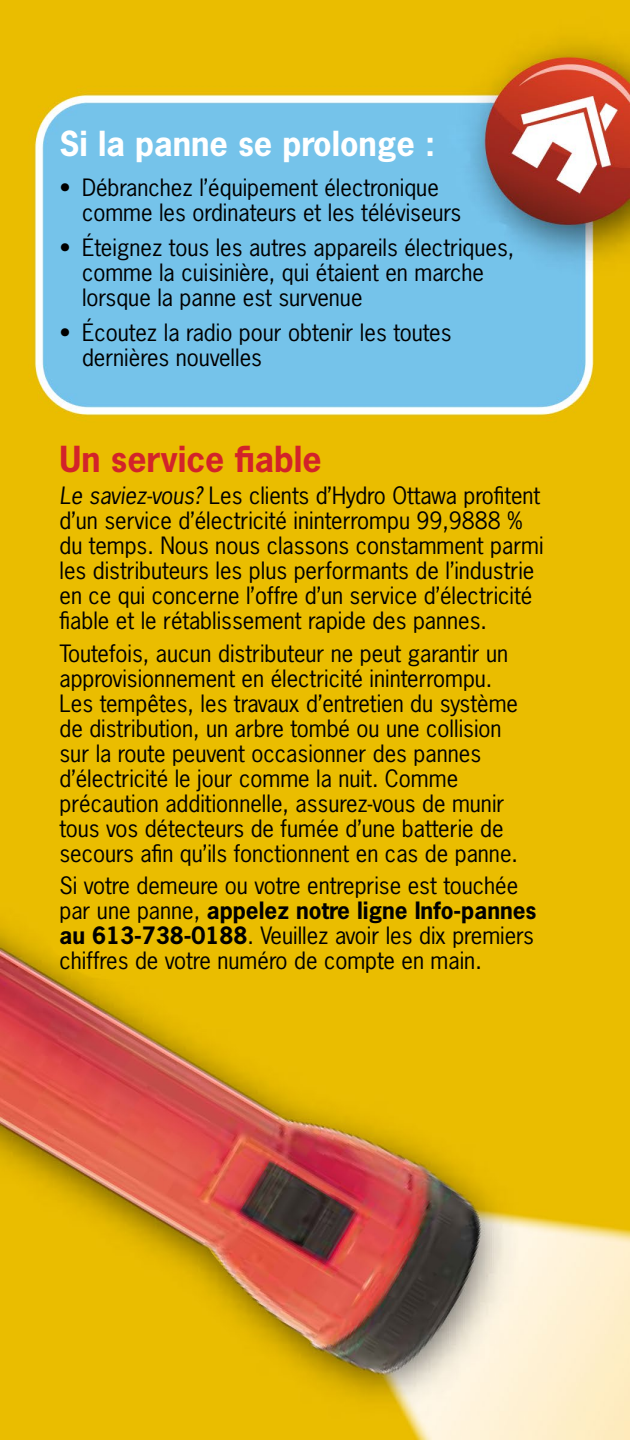
<style>
.page{position:relative;width:630px;height:1440px;background:#fff}
.page>*{position:absolute;margin:0;border:0;box-sizing:border-box;transform-origin:0 0}
.t1{font:700 33.75px "News Gothic";color:#d2232a}
.t2{font:700 32.5px "News Gothic";color:#fff}
.t3{font:22.5px/25px "News Gothic";color:#000}
.s1{font-style:italic}
.s2{font-weight:700}
</style>
<div class="page">
<img style="left:0;top:0;width:630px;height:1440px">
<h2 class="t2" style="left:59px;top:122px;width:377px">Si la panne se prolonge :</h2>
<p class="t3" style="left:82px;top:174px;width:381px;text-indent:-22px">• Débranchez l’équipement électronique comme les ordinateurs et les téléviseurs</p>
<p class="t3" style="left:82px;top:234px;width:434px;text-indent:-22px">• Éteignez tous les autres appareils électriques, comme la cuisinière, qui étaient en marche lorsque la panne est survenue</p>
<p class="t3" style="left:82px;top:319px;width:371px;text-indent:-22px">• Écoutez la radio pour obtenir les toutes dernières nouvelles</p>
<h3 class="t1" style="left:59px;top:436px;width:264px">Un service fiable</h3>
<p class="t3" style="left:59px;top:482px;width:486px"><span class="s1">Le saviez-vous?</span> Les clients d’Hydro Ottawa profitent d’un service d’électricité ininterrompu 99,9888 % du temps. Nous nous classons constamment parmi les distributeurs les plus performants de l’industrie en ce qui concerne l’offre d’un service d’électricité fiable et le rétablissement rapide des pannes.</p>
<p class="t3" style="left:59px;top:640px;width:460px">Toutefois, aucun distributeur ne peut garantir un approvisionnement en électricité ininterrompu.<br>Les tempêtes, les travaux d’entretien du système de distribution, un arbre tombé ou une collision sur la route peuvent occasionner des pannes d’électricité le jour comme la nuit. Comme précaution additionnelle, assurez-vous de munir tous vos détecteurs de fumée d’une batterie de secours afin qu’ils fonctionnent en cas de panne.</p>
<p class="t3" style="left:59px;top:872px;width:479px">Si votre demeure ou votre entreprise est touchée par une panne, <span class="s2">appelez notre ligne Info-pannes au 613-738-0188</span>. Veuillez avoir les dix premiers chiffres de votre numéro de compte en main.</p>
</div>
